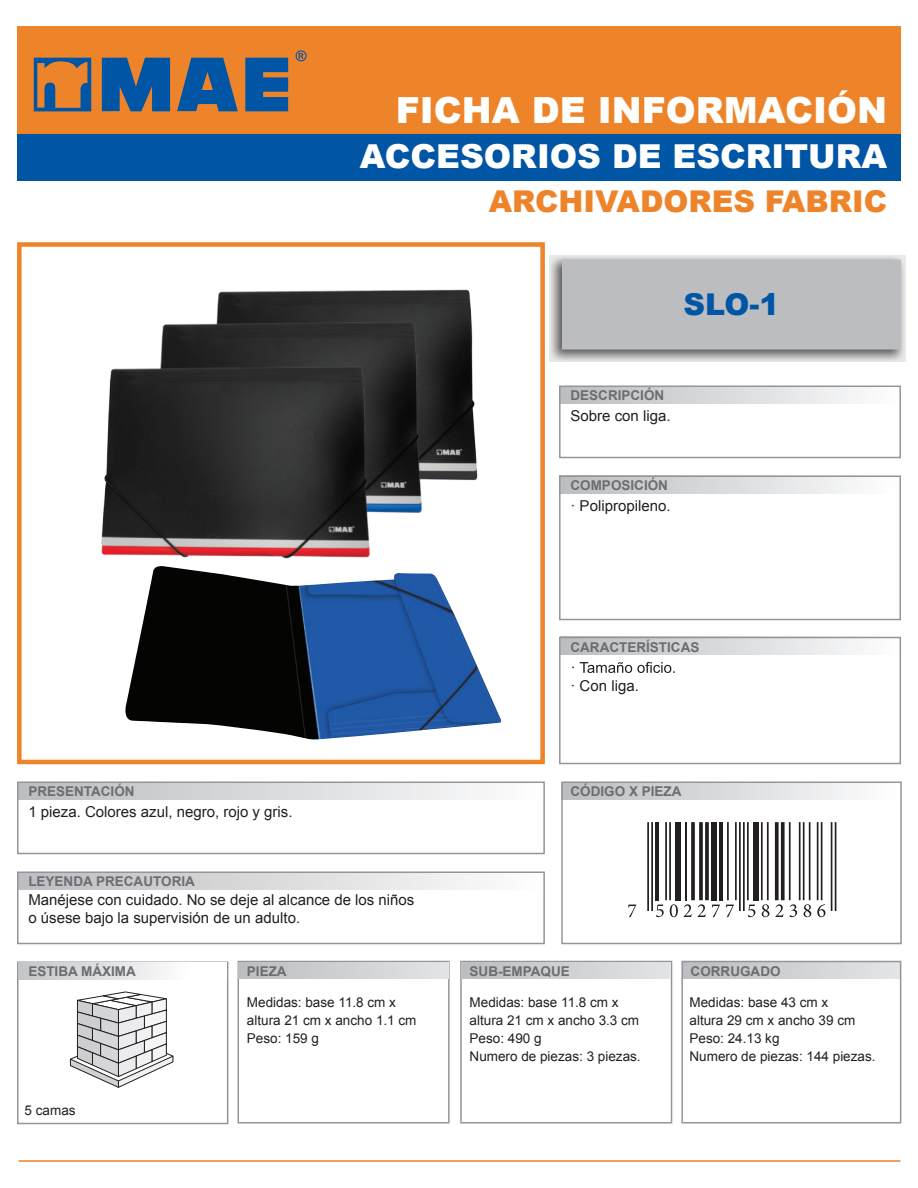
<style>
.page{position:relative;width:918px;height:1188px;background:#fff}
.page>*{position:absolute;margin:0;border:0;box-sizing:border-box;transform-origin:0 0}
.t1{font:900 36px "Arial";color:#fff}
.t2{font:900 33px "Arial";color:#fff}
.t3{font:900 30px "Arial";color:#ee842a}
.t4{font:900 30px "Arial";color:#0155a5}
.t5{font:15px/18px "Arial";color:#231f20}
.t6{font:13.5px/18px "Arial";color:#231f20}
.t7{font:700 13.5px "Arial";color:#6c6d70}
</style>
<div class="page">
<div style="left:238px;top:961px;width:212px;height:163px;border:2px solid #939598"></div>
<div style="left:460px;top:961px;width:212px;height:163px;border:2px solid #939598"></div>
<div style="left:683px;top:962px;width:217px;height:17px;background:linear-gradient(to right,#bcbdc0,#e4e5e7)"></div>
<div style="left:239px;top:962px;width:209px;height:17px;background:linear-gradient(to right,#bcbdc0,#e3e4e6)"></div>
<div style="left:462px;top:962px;width:209px;height:17px;background:linear-gradient(to right,#bcbdc0,#e3e4e6)"></div>
<div style="left:561px;top:783px;width:338px;height:17px;background:linear-gradient(to right,#bbbcbf,#fdfdfe)"></div>
<div style="left:17px;top:116px;width:884px;height:65px;background:#0155a5"></div>
<div style="left:17px;top:26px;width:884px;height:108px;background:#ee842a"></div>
<hr style="left:19px;top:1160px;width:882px;height:2px;background:#ee842a">
<div style="left:17px;top:242px;width:528px;height:522px;border:4px solid #ee842a"></div>
<svg style="left:549px;top:255px;width:356px;height:107px;background:#bcbbbb"></svg>
<div style="left:562px;top:260px;width:339px;height:90px;background:#bcbdc0"></div>
<div style="left:560px;top:386px;width:340px;height:18px;background:linear-gradient(to right,#bbbdbf,#fcfdfd)"></div>
<div style="left:560px;top:476px;width:340px;height:18px;background:linear-gradient(to right,#bbbdbf,#fdfefe)"></div>
<div style="left:560px;top:637px;width:340px;height:18px;background:linear-gradient(to right,#bbbcbf,#fcfdfd)"></div>
<div style="left:559px;top:637px;width:342px;height:127px;border:2px solid #939598"></div>
<div style="left:18px;top:783px;width:526px;height:17px;background:linear-gradient(to right,#bbbdbf,#fdfdfd)"></div>
<div style="left:559px;top:386px;width:342px;height:72px;border:2px solid #939598"></div>
<div style="left:559px;top:476px;width:342px;height:144px;border:2px solid #939598"></div>
<div style="left:17px;top:782px;width:528px;height:72px;border:2px solid #939598"></div>
<svg style="left:102px;top:58px;width:68px;height:53px;background:#235b93"></svg>
<svg style="left:177px;top:58px;width:61px;height:53px"></svg>
<svg style="left:245px;top:58px;width:43px;height:53px;background:#1e5a95"></svg>
<svg style="left:34px;top:58px;width:57px;height:53px"></svg>
<svg style="left:296px;top:50px;width:11px;height:11px"></svg>
<div style="left:18px;top:873px;width:526px;height:16px;background:linear-gradient(to right,#bbbcbf,#fdfdfd)"></div>
<div style="left:17px;top:871px;width:528px;height:73px;border:2px solid #939598"></div>
<div style="left:17px;top:962px;width:211px;height:162px;border:2px solid #939598"></div>
<div style="left:18px;top:963px;width:209px;height:17px;background:linear-gradient(to right,#c4c5c8,#fff)"></div>
<div style="left:561px;top:782px;width:341px;height:162px;border:2px solid #939598"></div>
<div style="left:681px;top:961px;width:220px;height:163px;border:2px solid #939598"></div>
<svg style="left:572px;top:662px;width:103px;height:11px"></svg>
<svg style="left:70px;top:992px;width:103px;height:96px"></svg>
<hr style="left:651px;top:822px;width:2px;height:89px;background:#231f20">
<hr style="left:647px;top:822px;width:2px;height:89px;background:#231f20">
<hr style="left:655px;top:822px;width:4px;height:78px;background:#231f20">
<hr style="left:669px;top:822px;width:2px;height:78px;background:#231f20">
<hr style="left:665px;top:822px;width:2px;height:78px;background:#231f20">
<div style="left:675px;top:822px;width:6px;height:78px;background:#231f20"></div>
<hr style="left:685px;top:822px;width:2px;height:78px;background:#231f20">
<svg style="left:705px;top:822px;width:4px;height:78px"></svg>
<svg style="left:699px;top:822px;width:4px;height:78px"></svg>
<svg style="left:691px;top:822px;width:4px;height:78px"></svg>
<div style="left:711px;top:822px;width:6px;height:78px;background:#231f20"></div>
<hr style="left:719px;top:822px;width:4px;height:78px;background:#231f20">
<hr style="left:743px;top:822px;width:2px;height:89px;background:#231f20">
<hr style="left:739px;top:822px;width:2px;height:89px;background:#231f20">
<hr style="left:747px;top:822px;width:2px;height:78px;background:#231f20">
<hr style="left:735px;top:822px;width:2px;height:78px;background:#231f20">
<hr style="left:727px;top:822px;width:2px;height:78px;background:#231f20">
<div style="left:753px;top:822px;width:6px;height:78px;background:#231f20"></div>
<hr style="left:767px;top:822px;width:2px;height:78px;background:#231f20">
<hr style="left:761px;top:822px;width:2px;height:78px;background:#231f20">
<svg style="left:781px;top:822px;width:4px;height:78px"></svg>
<svg style="left:775px;top:822px;width:4px;height:78px"></svg>
<hr style="left:835px;top:822px;width:1px;height:89px;background:#231f20">
<hr style="left:831px;top:822px;width:1px;height:89px;background:#231f20">
<hr style="left:821px;top:822px;width:1px;height:78px;background:#231f20">
<hr style="left:817px;top:822px;width:1px;height:78px;background:#231f20">
<hr style="left:809px;top:822px;width:2px;height:78px;background:#231f20">
<hr style="left:803px;top:822px;width:2px;height:78px;background:#231f20">
<hr style="left:799px;top:822px;width:2px;height:78px;background:#231f20">
<hr style="left:789px;top:822px;width:2px;height:78px;background:#231f20">
<svg style="left:628px;top:905px;width:8px;height:12px"></svg>
<svg style="left:656px;top:905px;width:8px;height:12px"></svg>
<svg style="left:670px;top:904px;width:8px;height:13px"></svg>
<svg style="left:684px;top:904px;width:8px;height:13px"></svg>
<svg style="left:698px;top:904px;width:8px;height:13px"></svg>
<svg style="left:712px;top:905px;width:8px;height:12px"></svg>
<svg style="left:726px;top:905px;width:8px;height:12px"></svg>
<svg style="left:748px;top:905px;width:7px;height:12px"></svg>
<svg style="left:762px;top:904px;width:7px;height:13px"></svg>
<svg style="left:775px;top:904px;width:9px;height:13px"></svg>
<svg style="left:790px;top:904px;width:7px;height:13px"></svg>
<svg style="left:804px;top:904px;width:7px;height:13px"></svg>
<svg style="left:817px;top:904px;width:8px;height:13px"></svg>
<img style="left:101px;top:289px;width:377px;height:270px">
<img style="left:125px;top:566px;width:376px;height:174px">
<h1 class="t1" style="left:396px;top:84px;width:493px">FICHA DE INFORMACIÓN</h1>
<h2 class="t2" style="left:360px;top:132px;width:529px">ACCESORIOS DE ESCRITURA</h2>
<h3 class="t3" style="left:489px;top:180px;width:400px">ARCHIVADORES FABRIC</h3>
<h3 class="t4" style="left:683px;top:282px;width:98px">SLO-1</h3>
<p class="t7" style="left:571px;top:387px;width:95px">DESCRIPCIÓN</p>
<p class="t5" style="left:571px;top:407px;width:102px">Sobre con liga.</p>
<p class="t7" style="left:571px;top:477px;width:99px">COMPOSICIÓN</p>
<p class="t5" style="left:571px;top:497px;width:102px">· Polipropileno.</p>
<p class="t7" style="left:571px;top:638px;width:130px">CARACTERÍSTICAS</p>
<p class="t5" style="left:571px;top:677px;width:70px">· Con liga.</p>
<p class="t7" style="left:28px;top:783px;width:108px">PRESENTACIÓN</p>
<p class="t5" style="left:28px;top:803px;width:266px">1 pieza. Colores azul, negro, rojo y gris.</p>
<p class="t7" style="left:571px;top:783px;width:113px">CÓDIGO X PIEZA</p>
<p class="t7" style="left:28px;top:873px;width:168px">LEYENDA PRECAUTORIA</p>
<p class="t5" style="left:28px;top:891px;width:388px">Manéjese con cuidado. No se deje al alcance de los niños o úsese bajo la supervisión de un adulto.</p>
<p class="t7" style="left:28px;top:963px;width:109px">ESTIBA MÁXIMA</p>
<p class="t7" style="left:247px;top:963px;width:41px">PIEZA</p>
<p class="t7" style="left:470px;top:963px;width:102px">SUB-EMPAQUE</p>
<p class="t7" style="left:691px;top:963px;width:91px">CORRUGADO</p>
<p class="t6" style="left:25px;top:1102px;width:53px">5 camas</p>
<p class="t6" style="left:470px;top:994px;width:173px">Medidas: base 11.8 cm x altura 21 cm x ancho 3.3 cm<br>Peso: 490 g<br>Numero de piezas: 3 piezas.</p>
<p class="t6" style="left:247px;top:994px;width:171px">Medidas: base 11.8 cm x altura 21 cm x ancho 1.1 cm<br>Peso: 159 g</p>
<p class="t6" style="left:690px;top:994px;width:188px">Medidas: base 43 cm x<br>altura 29 cm x ancho 39 cm<br>Peso: 24.13 kg<br>Numero de piezas: 144 piezas.</p>
</div>
